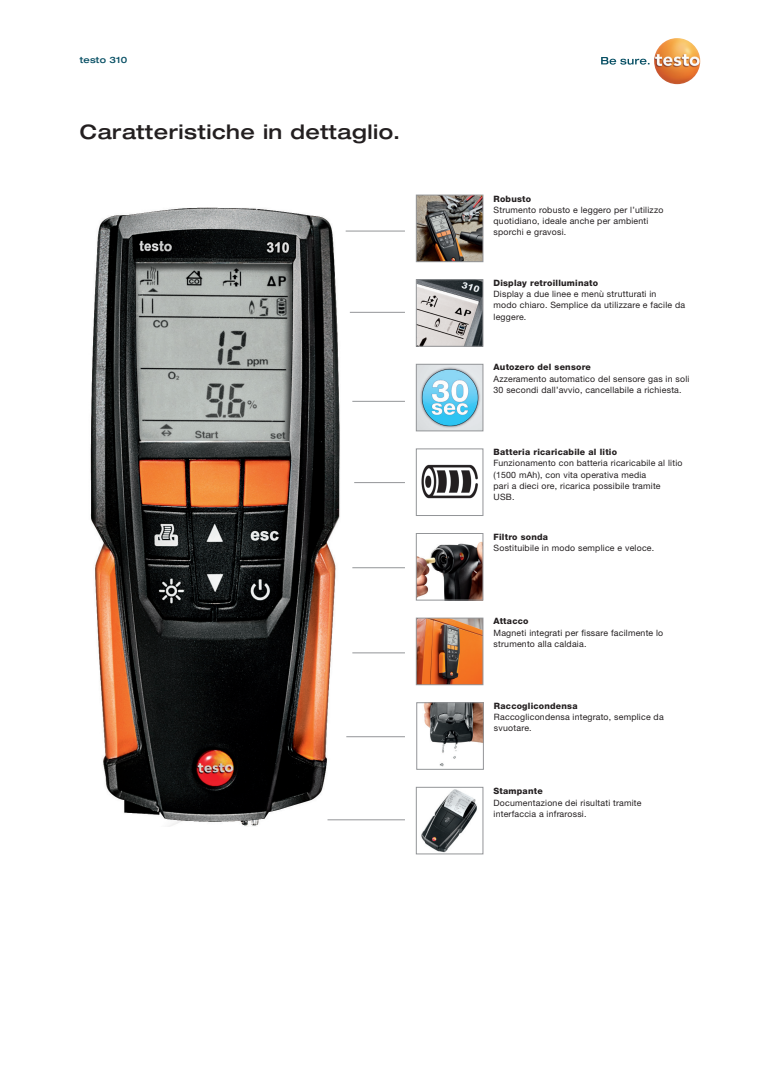
<style>
.page{position:relative;width:780px;height:1088px;background:#fff}
.page>*{position:absolute;margin:0;border:0;box-sizing:border-box;transform-origin:0 0}
.t1{font:500 expanded 20px "Helvetica Neue LTW1 G";letter-spacing:.025em;color:#231f20}
.t2{font:8.75px/11.2px "Helvetica Neue LTW1 G";letter-spacing:.025em;color:#231f20}
.t3{font:800 8.75px "Helvetica Neue LTW1 G";letter-spacing:.025em;color:#231f20}
.t4{font:500 expanded 8.75px "Helvetica Neue LTW1 G";letter-spacing:.025em;color:#074f64}
</style>
<div class="page">
<svg style="left:601px;top:57px;width:48px;height:8px"></svg>
<img style="left:654px;top:38px;width:46px;height:46px;border-radius:23px">
<img style="left:90px;top:207px;width:262px;height:619px">
<img style="left:418px;top:197px;width:63px;height:63px">
<div style="left:416px;top:195px;width:67px;height:67px;border:1px solid #939598"></div>
<img style="left:418px;top:281px;width:63px;height:63px">
<div style="left:416px;top:279px;width:67px;height:67px;border:1px solid #939598"></div>
<img style="left:421px;top:464px;width:57px;height:35px">
<div style="left:416px;top:449px;width:67px;height:67px;border:1px solid #939598"></div>
<img style="left:423px;top:704px;width:58px;height:63px">
<div style="left:416px;top:702px;width:67px;height:67px;border:1px solid #939598"></div>
<img style="left:421px;top:789px;width:56px;height:63px">
<div style="left:416px;top:787px;width:67px;height:67px;border:1px solid #939598"></div>
<hr style="left:345px;top:231px;width:60px;height:1px;background:#939598">
<hr style="left:350px;top:312px;width:55px;height:1px;background:#939598">
<hr style="left:352px;top:401px;width:53px;height:1px;background:#939598">
<hr style="left:354px;top:482px;width:51px;height:1px;background:#939598">
<hr style="left:352px;top:567px;width:53px;height:1px;background:#939598">
<hr style="left:352px;top:652px;width:53px;height:1px;background:#939598">
<hr style="left:346px;top:736px;width:59px;height:1px;background:#939598">
<hr style="left:327px;top:819px;width:78px;height:1px;background:#939598">
<img style="left:418px;top:366px;width:63px;height:63px">
<div style="left:416px;top:364px;width:67px;height:67px;border:1px solid #939598"></div>
<img style="left:418px;top:542px;width:63px;height:56px">
<div style="left:416px;top:533px;width:67px;height:67px;border:1px solid #939598"></div>
<img style="left:418px;top:620px;width:63px;height:63px">
<div style="left:416px;top:618px;width:67px;height:67px;border:1px solid #939598"></div>
<p class="t4" style="left:80px;top:55px;width:49px">testo 310</p>
<h1 class="t1" style="left:80px;top:119px;width:322px">Caratteristiche in dettaglio.</h1>
<p class="t3" style="left:493px;top:193px;width:39px">Robusto</p>
<p class="t2" style="left:493px;top:204px;width:171px">Strumento robusto e leggero per l’utilizzo quotidiano, ideale anche per ambienti sporchi e gravosi.</p>
<p class="t3" style="left:493px;top:278px;width:106px">Display retroilluminato</p>
<p class="t2" style="left:493px;top:288px;width:193px">Display a due linee e menù strutturati in<br>modo chiaro. Semplice da utilizzare e facile da leggere.</p>
<p class="t3" style="left:493px;top:362px;width:99px">Autozero del sensore</p>
<p class="t2" style="left:493px;top:373px;width:197px">Azzeramento automatico del sensore gas in soli<br>30 secondi dall’avvio, cancellabile a richiesta.</p>
<p class="t3" style="left:493px;top:447px;width:125px">Batteria ricaricabile al litio</p>
<p class="t2" style="left:493px;top:457px;width:190px">Funzionamento con batteria ricaricabile al litio (1500 mAh), con vita operativa media<br>pari a dieci ore, ricarica possibile tramite USB.</p>
<p class="t3" style="left:493px;top:531px;width:56px">Filtro sonda</p>
<p class="t2" style="left:493px;top:542px;width:162px">Sostituibile in modo semplice e veloce.</p>
<p class="t3" style="left:493px;top:616px;width:36px">Attacco</p>
<p class="t2" style="left:493px;top:627px;width:171px">Magneti integrati per fissare facilmente lo strumento alla caldaia.</p>
<p class="t3" style="left:494px;top:700px;width:85px">Raccoglicondensa</p>
<p class="t2" style="left:494px;top:711px;width:171px">Raccoglicondensa integrato, semplice da svuotare.</p>
<p class="t3" style="left:493px;top:786px;width:51px">Stampante</p>
<p class="t2" style="left:493px;top:797px;width:149px">Documentazione dei risultati tramite interfaccia a infrarossi.</p>
</div>
